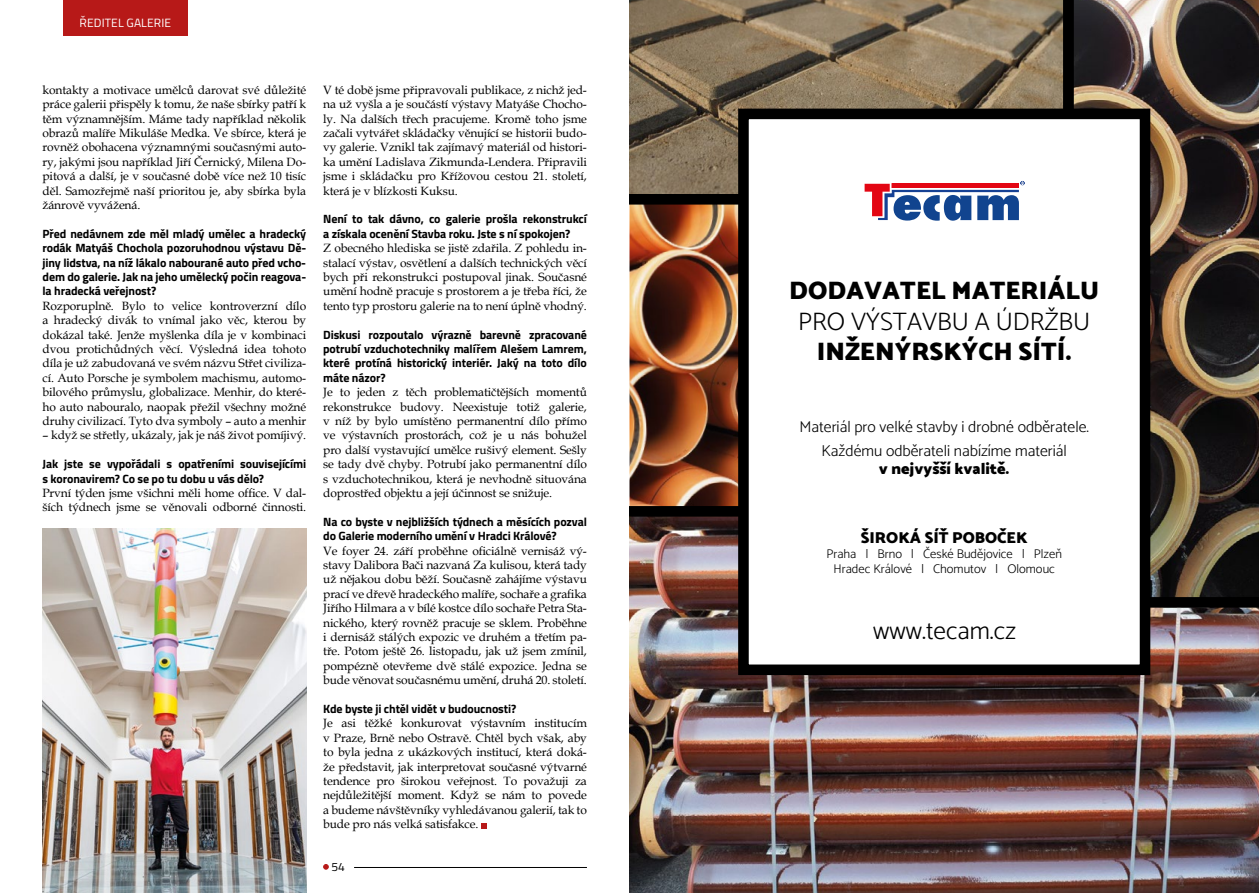
<style>
.page{position:relative;width:1259px;height:893px;background:#fff}
.page>*{position:absolute;margin:0;border:0;box-sizing:border-box;transform-origin:0 0}
.t1{font:900 25.35px "Catamaran";color:#000}
.t2{font:300 25.35px "Catamaran";color:#000}
.t3{font:300 15.9px/24px "Catamaran";color:#000;text-align:center}
.t4{font:900 15.9px "Catamaran";color:#000}
.t5{font:300 12.75px/15.1px "Catamaran";color:#000;text-align:center}
.t6{font:12px/14.4px "Book Antiqua";letter-spacing:-.01em;color:#000;text-align:justify}
.t7{font:700 12px/14.4px "Titillium";letter-spacing:-.01em;color:#000}
.t8{font:12px "Titillium Web";letter-spacing:.01em;color:#fff}
.t9{font:12px "Titillium Web";color:#000}
</style>
<div class="page">
<svg style="left:323px;top:864px;width:6px;height:5px"></svg>
<hr style="left:354px;top:867px;width:233px;height:1px;background:#000">
<img style="left:629px;top:205px;width:109px;height:301px">
<img style="left:629px;top:506px;width:630px;height:387px">
<svg style="left:629px;top:0;width:434px;height:205px"></svg>
<img style="left:1063px;top:0;width:196px;height:608px">
<div style="left:743px;top:114px;width:402px;height:556px;background:#fff"></div>
<div style="left:738px;top:109px;width:412px;height:566px;border:11px solid #000"></div>
<svg style="left:864px;top:181px;width:160px;height:40px"></svg>
<img style="left:43px;top:529px;width:263px;height:364px">
<div style="left:63px;top:0;width:124px;height:35px;background:#b71918"></div>
<svg style="left:481px;top:823px;width:5px;height:5px"></svg>
<p class="t8" style="left:80px;top:14px;width:93px">ŘEDITEL GALERIE</p>
<p class="t6" style="left:43px;top:82px;width:265px">kontakty a motivace umělců darovat své důležité práce galerii přispěly k tomu, že naše sbírky patří k těm významnějším. Máme tady například několik obrazů malíře Mikuláše Medka. Ve sbírce, která je rovněž obohacena významnými současnými auto&shy;ry, jakými jsou například Jiří Černický, Milena Do&shy;pitová a další, je v současné době více než 10 tisíc děl. Samozřejmě naší prioritou je, aby sbírka byla žánrově vyvážená.</p>
<p class="t7" style="left:43px;top:226px;width:265px;text-align:justify">Před nedávnem zde měl mladý umělec a hradecký rodák Matyáš Chochola pozoruhodnou výstavu Dě&shy;jiny lidstva, na níž lákalo nabourané auto před vcho&shy;dem do galerie. Jak na jeho umělecký počin reagova&shy;la hradecká veřejnost?</p>
<p class="t6" style="left:43px;top:298px;width:265px">Rozporuplně. Bylo to velice kontroverzní dílo a hradecký divák to vnímal jako věc, kterou by dokázal také. Jenže myšlenka díla je v kombinaci dvou protichůdných věcí. Výsledná idea tohoto díla je už zabudovaná ve svém názvu Střet civiliza&shy;cí. Auto Porsche je symbolem machismu, automo&shy;bilového průmyslu, globalizace. Menhir, do které&shy;ho auto nabouralo, naopak přežil všechny možné druhy civilizací. Tyto dva symboly – auto a menhir</p>
<p class="t6" style="left:43px;top:428px;width:265px">– když se střetly, ukázaly, jak je náš život pomíjivý.</p>
<p class="t7" style="left:43px;top:456px;width:265px">Jak jste se vypořádali s opatřeními souvisejícími s koronavirem? Co se po tu dobu u vás dělo?</p>
<p class="t6" style="left:43px;top:485px;width:265px">První týden jsme všichni měli home office. V dal&shy;ších týdnech jsme se věnovali odborné činnosti.</p>
<p class="t6" style="left:323px;top:82px;width:265px">V té době jsme připravovali publikace, z nichž jed&shy;na už vyšla a je součástí výstavy Matyáše Chocho&shy;ly. Na dalších třech pracujeme. Kromě toho jsme začali vytvářet skládačky věnující se historii budo&shy;vy galerie. Vznikl tak zajímavý materiál od histori&shy;ka umění Ladislava Zikmunda-Lendera. Připravili jsme i skládačku pro Křížovou cestou 21. století, která je v blízkosti Kuksu.</p>
<p class="t7" style="left:323px;top:211px;width:265px">Není to tak dávno, co galerie prošla rekonstrukcí a získala ocenění Stavba roku. Jste s ní spokojen?</p>
<p class="t6" style="left:323px;top:241px;width:265px">Z obecného hlediska se jistě zdařila. Z pohledu in&shy;stalací výstav, osvětlení a dalších technických věcí bych při rekonstrukci postupoval jinak. Současné umění hodně pracuje s prostorem a je třeba říci, že tento typ prostoru galerie na to není úplně vhodný.</p>
<p class="t7" style="left:323px;top:327px;width:265px;text-align:justify">Diskusi rozpoutalo výrazně barevně zpracované potrubí vzduchotechniky malířem Alešem Lamrem, které protíná historický interiér. Jaký na toto dílo máte názor?</p>
<p class="t6" style="left:323px;top:385px;width:265px">Je to jeden z těch problematičtějších momentů rekonstrukce budovy. Neexistuje totiž galerie, v níž by bylo umístěno permanentní dílo přímo ve výstavních prostorách, což je u nás bohužel pro další vystavující umělce rušivý element. Sešly se tady dvě chyby. Potrubí jako permanentní dílo s vzduchotechnikou, která je nevhodně situována doprostřed objektu a její účinnost se snižuje.</p>
<p class="t7" style="left:323px;top:514px;width:265px">Na co byste v nejbližších týdnech a měsících pozval do Galerie moderního umění v Hradci Králové?</p>
<p class="t6" style="left:323px;top:543px;width:265px">Ve foyer 24. září proběhne oficiálně vernisáž vý&shy;stavy Dalibora Bači nazvaná Za kulisou, která tady už nějakou dobu běží. Současně zahájíme výstavu prací ve dřevě hradeckého malíře, sochaře a grafika Jiřího Hilmara a v bílé kostce dílo sochaře Petra Sta&shy;nického, který rovněž pracuje se sklem. Proběhne i dernisáž stálých expozic ve druhém a třetím pa&shy;tře. Potom ještě 26. listopadu, jak už jsem zmínil, pompézně otevřeme dvě stálé expozice. Jedna se bude věnovat současnému umění, druhá 20. století.</p>
<p class="t7" style="left:323px;top:701px;width:194px">Kde byste ji chtěl vidět v budoucnosti?</p>
<p class="t6" style="left:323px;top:716px;width:265px">Je asi těžké konkurovat výstavním institucím v Praze, Brně nebo Ostravě. Chtěl bych však, aby to byla jedna z ukázkových institucí, která doká&shy;že představit, jak interpretovat současné výtvarné tendence pro širokou veřejnost. To považuji za nejdůležitější moment. Když se nám to povede a budeme návštěvníky vyhledávanou galerií, tak to bude pro nás velká satisfakce.</p>
<p class="t9" style="left:331px;top:858px;width:15px">54</p>
<h1 class="t1" style="left:789px;top:276px;width:311px">DODAVATEL MATERIÁLU</h1>
<h1 class="t2" style="left:798px;top:306px;width:293px">PRO VÝSTAVBU A ÚDRŽBU</h1>
<h1 class="t1" style="left:817px;top:337px;width:256px">INŽENÝRSKÝCH SÍTÍ.</h1>
<h2 class="t3" style="left:799px;top:414px;width:291px">Materiál pro velké stavby i drobné odběratele.<br>Každému odběrateli nabízíme materiál</h2>
<h2 class="t4" style="left:879px;top:459px;width:132px">v nejvyšší kvalitě.</h2>
<h2 class="t4" style="left:861px;top:528px;width:168px">ŠIROKÁ SÍŤ POBOČEK</h2>
<p class="t5" style="left:826px;top:546px;width:237px">Praha | Brno | České Budějovice | Plzeň<br>Hradec Králové | Chomutov | Olomouc</p>
<h1 class="t2" style="left:873px;top:615px;width:145px">www.tecam.cz</h1>
</div>
